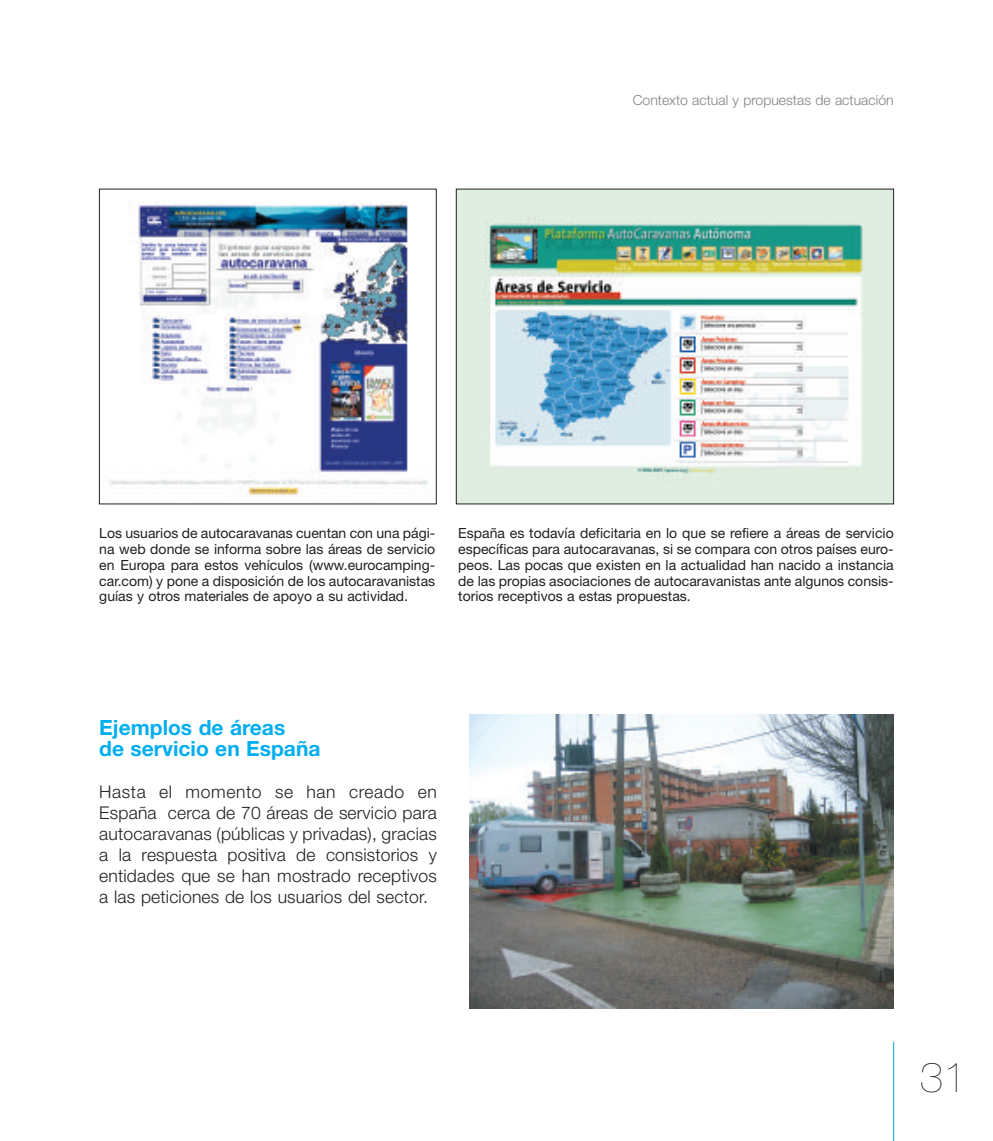
<style>
.page{position:relative;width:993px;height:1141px;background:#fff}
.page>*{position:absolute;margin:0;border:0;box-sizing:border-box;transform-origin:0 0}
.t1{font:200 42px "Helvetica Neue";color:#231f20}
.t2{font:700 21px/21px "Helvetica Neue";color:#00aeef}
.t3{font:300 17.5px/21px "Helvetica Neue";letter-spacing:.01em;color:#231f20;text-align:justify}
.t4{font:14px/15.8px "Helvetica Neue";color:#231f20;text-align:justify}
.t5{font:300 14px "Helvetica Neue";color:#808285}
</style>
<div class="page">
<hr style="left:893px;top:1042px;width:1px;height:99px;background:#00aeef">
<img style="left:110px;top:202px;width:318px;height:294px">
<img style="left:458px;top:191px;width:433px;height:311px">
<img style="left:469px;top:714px;width:424px;height:294px">
<p class="t5" style="left:632px;top:91px;width:262px">Contexto actual y propuestas de actuación</p>
<p class="t4" style="left:99px;top:525px;width:337px">Los usuarios de autocaravanas cuentan con una pági&shy;na web donde se informa sobre las áreas de servicio en Europa para estos vehículos (www.eurocamping&shy;car.com) y pone a disposición de los autocaravanistas guías y otros materiales de apoyo a su actividad.</p>
<p class="t4" style="left:458px;top:525px;width:437px">España es todavía deficitaria en lo que se refiere a áreas de servicio específicas para autocaravanas, si se compara con otros países euro&shy;peos. Las pocas que existen en la actualidad han nacido a instancia de las propias asociaciones de autocaravanistas ante algunos consis&shy;torios receptivos a estas propuestas.</p>
<h2 class="t2" style="left:99px;top:717px;width:223px">Ejemplos de áreas<br>de servicio en España</h2>
<p class="t3" style="left:99px;top:781px;width:339px">Hasta el momento se han creado en España cerca de 70 áreas de servicio para autocaravanas (públicas y privadas), gracias a la respuesta positiva de consistorios y entidades que se han mostrado receptivos a las peticiones de los usuarios del sector.</p>
<h1 class="t1" style="left:919px;top:1053px;width:48px">31</h1>
</div>
